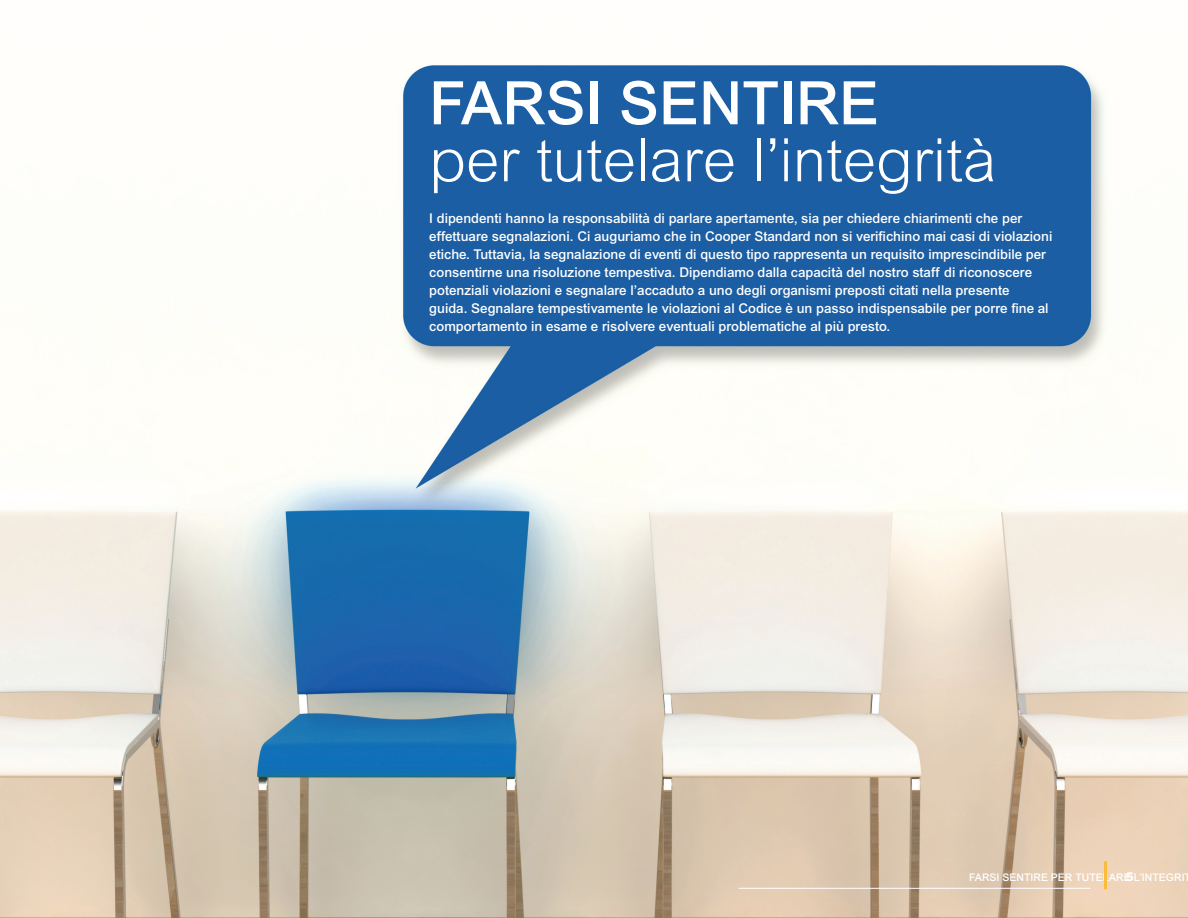
<style>
.page{position:relative;width:1188px;height:918px;background:#fff}
.page>*{position:absolute;margin:0;border:0;box-sizing:border-box;transform-origin:0 0}
.t1{font:300 60px "Arial MT Std";color:#fff}
.t2{font:500 60px "Arial MT Std";color:#fff}
.t3{font:500 13.5px/18px "Arial MT Std";color:#fff}
.t4{font:900 12px "Arial MT Std";color:#fff}
.t5{font:500 10.5px "Arial MT Std";color:#fff}
</style>
<div class="page">
<img style="left:0;top:65px;width:1188px;height:853px">
<hr style="left:739px;top:888px;width:351px;height:1px;background:#fff">
<hr style="left:1104px;top:861px;width:3px;height:28px;background:#fdbb3b">
<h1 class="t2" style="left:429px;top:68px;width:451px">FARSI SENTIRE</h1>
<h1 class="t1" style="left:429px;top:126px;width:568px">per tutelare l’integrità</h1>
<p class="t3" style="left:429px;top:209px;width:625px">I dipendenti hanno la responsabilità di parlare apertamente, sia per chiedere chiarimenti che per effettuare segnalazioni. Ci auguriamo che in Cooper Standard non si verifichino mai casi di violazioni etiche. Tuttavia, la segnalazione di eventi di questo tipo rappresenta un requisito imprescindibile per consentirne una risoluzione tempestiva. Dipendiamo dalla capacità del nostro staff di riconoscere potenziali violazioni e segnalare l’accaduto a uno degli organismi preposti citati nella presente<br>guida. Segnalare tempestivamente le violazioni al Codice è un passo indispensabile per porre fine al comportamento in esame e risolvere eventuali problematiche al più presto.</p>
<p class="t4" style="left:1126px;top:869px;width:10px">5</p>
<p class="t5" style="left:969px;top:871px;width:223px">FARSI SENTIRE PER TUTELARE L’INTEGRIT</p>
</div>
